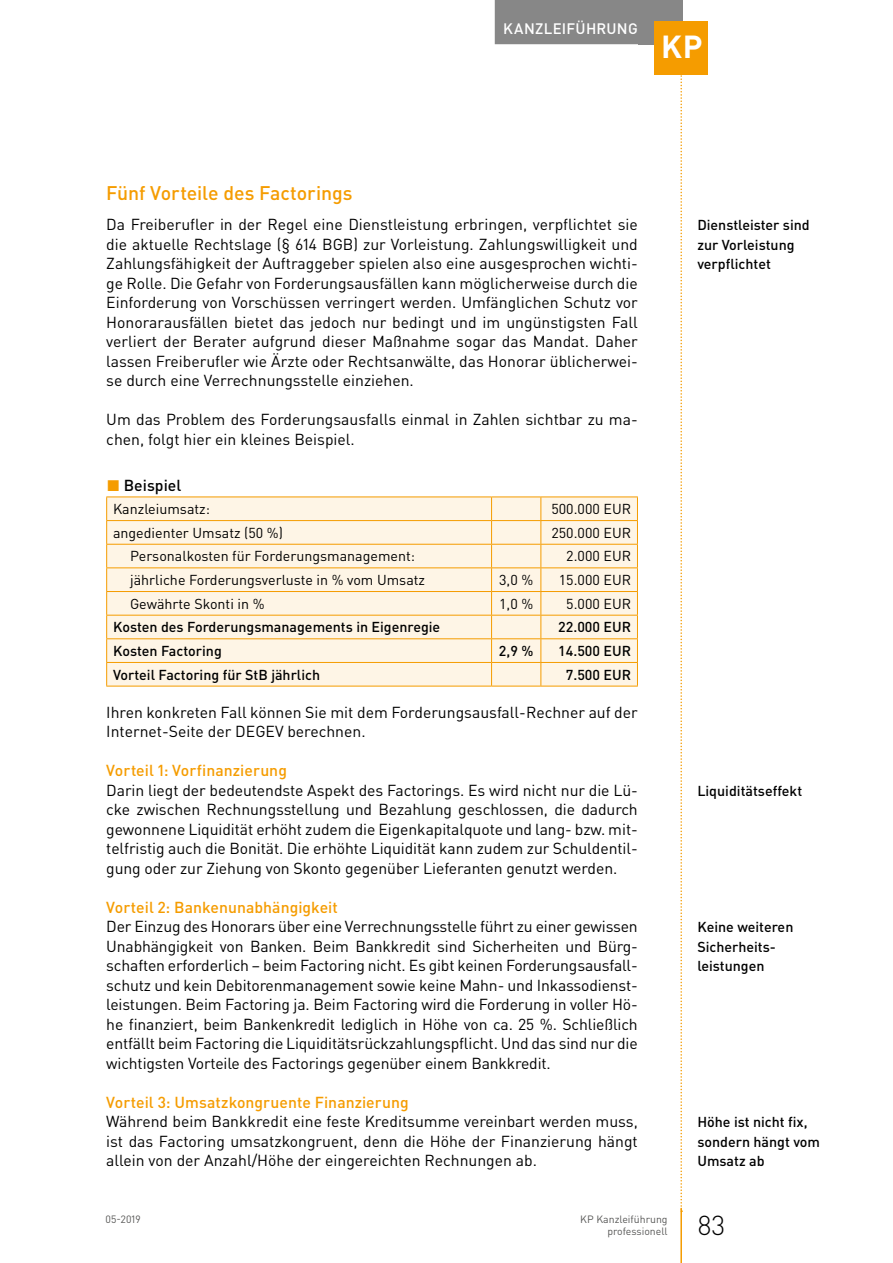
<style>
.page{position:relative;width:893px;height:1263px;background:#fff}
.page>*{position:absolute;margin:0;border:0;box-sizing:border-box;transform-origin:0 0}
.t1{font:700 31.5px "DIN Pro";color:#fff}
.t2{font:300 27px "DIN Pro";color:#000}
.t3{font:500 19.5px "DIN Pro";letter-spacing:-.005em;color:#f59c00}
.t4{font:15.75px/19.5px "DIN Pro";color:#000;text-align:justify}
.t5{font:500 15.75px "DIN Pro";color:#f59c00}
.t6{font:500 15.75px "DIN Pro";color:#000}
.t7{font:500 15px "DIN Pro";letter-spacing:.015em;color:#fff}
.t8{font:500 14.25px/19.5px "DIN Pro";color:#000}
.t9{font:14.25px "DIN Pro";color:#000}
.t10{font:10.5px/12.8px "DIN Pro";color:#575756;text-align:right}
.s1{color:#f59c00}
</style>
<div class="page">
<svg style="left:680px;top:74px;width:2px;height:1134px"></svg>
<div style="left:638px;top:0;width:44px;height:44px;background:#878787"></div>
<hr style="left:680px;top:1208px;width:2px;height:55px;background:#f59c00">
<div style="left:495px;top:0;width:151px;height:44px;background:#878787"></div>
<div style="left:655px;top:21px;width:53px;height:53px;background:#f59c00"></div>
<div style="left:107px;top:498px;width:530px;height:188px;background:#fef5e6"></div>
<hr style="left:106px;top:520px;width:386px;height:1px;background:#f59c00">
<hr style="left:492px;top:520px;width:49px;height:1px;background:#f59c00">
<hr style="left:541px;top:520px;width:97px;height:1px;background:#f59c00">
<hr style="left:106px;top:544px;width:386px;height:1px;background:#f59c00">
<hr style="left:492px;top:544px;width:49px;height:1px;background:#f59c00">
<hr style="left:541px;top:544px;width:97px;height:1px;background:#f59c00">
<hr style="left:106px;top:567px;width:386px;height:1px;background:#f59c00">
<hr style="left:492px;top:567px;width:49px;height:1px;background:#f59c00">
<hr style="left:541px;top:567px;width:97px;height:1px;background:#f59c00">
<hr style="left:106px;top:591px;width:386px;height:1px;background:#f59c00">
<hr style="left:492px;top:591px;width:49px;height:1px;background:#f59c00">
<hr style="left:541px;top:591px;width:97px;height:1px;background:#f59c00">
<hr style="left:106px;top:615px;width:386px;height:1px;background:#f59c00">
<hr style="left:492px;top:615px;width:49px;height:1px;background:#f59c00">
<hr style="left:541px;top:615px;width:97px;height:1px;background:#f59c00">
<hr style="left:106px;top:638px;width:386px;height:1px;background:#f59c00">
<hr style="left:492px;top:638px;width:49px;height:1px;background:#f59c00">
<hr style="left:541px;top:638px;width:97px;height:1px;background:#f59c00">
<hr style="left:106px;top:662px;width:386px;height:1px;background:#f59c00">
<hr style="left:492px;top:662px;width:49px;height:1px;background:#f59c00">
<svg style="left:491px;top:498px;width:1px;height:188px"></svg>
<hr style="left:541px;top:662px;width:97px;height:1px;background:#f59c00">
<svg style="left:540px;top:498px;width:1px;height:188px"></svg>
<hr style="left:106px;top:497px;width:386px;height:1px;background:#f59c00">
<hr style="left:492px;top:497px;width:49px;height:1px;background:#f59c00">
<hr style="left:541px;top:497px;width:97px;height:1px;background:#f59c00">
<svg style="left:106px;top:497px;width:1px;height:189px"></svg>
<svg style="left:637px;top:497px;width:1px;height:189px"></svg>
<hr style="left:106px;top:686px;width:386px;height:1px;background:#f59c00">
<hr style="left:492px;top:686px;width:49px;height:1px;background:#f59c00">
<hr style="left:541px;top:686px;width:97px;height:1px;background:#f59c00">
<p class="t7" style="left:503px;top:18px;width:136px">Kanzleiführung</p>
<h1 class="t1" style="left:661px;top:26px;width:43px">KP</h1>
<p class="t3" style="left:106px;top:180px;width:248px">Fünf Vorteile des Factorings</p>
<p class="t4" style="left:106px;top:214px;width:533px">Da Freiberufler in der Regel eine Dienstleistung erbringen, verpflichtet sie die aktuelle Rechtslage (§ 614 BGB) zur Vorleistung. Zahlungswilligkeit und Zahlungsfähigkeit der Auftraggeber spielen also eine ausgesprochen wichti&shy;ge Rolle. Die Gefahr von Forderungsausfällen kann möglicherweise durch die Einforderung von Vorschüssen verringert werden. Umfänglichen Schutz vor Honorarausfällen bietet das jedoch nur bedingt und im ungünstigsten Fall verliert der Berater aufgrund dieser Maßnahme sogar das Mandat. Daher lassen Freiberufler wie Ärzte oder Rechtsanwälte, das Honorar üblicherwei&shy;se durch eine Verrechnungsstelle einziehen.</p>
<p class="t4" style="left:106px;top:409px;width:533px">Um das Problem des Forderungsausfalls einmal in Zahlen sichtbar zu ma&shy;chen, folgt hier ein kleines Beispiel.</p>
<p class="t6" style="left:107px;top:474px;width:76px"><span class="s1">◼</span> Beispiel</p>
<p class="t9" style="left:113px;top:499px;width:98px">Kanzleiumsatz:</p>
<p class="t9" style="left:551px;top:499px;width:81px">500.000 EUR</p>
<p class="t9" style="left:113px;top:523px;width:171px">angedienter Umsatz (50 %)</p>
<p class="t9" style="left:551px;top:523px;width:81px">250.000 EUR</p>
<p class="t9" style="left:130px;top:547px;width:286px">Personalkosten für Forderungsmanagement:</p>
<p class="t9" style="left:566px;top:547px;width:66px">2.000 EUR</p>
<p class="t9" style="left:130px;top:570px;width:297px">jährliche Forderungsverluste in % vom Umsatz</p>
<p class="t9" style="left:499px;top:570px;width:36px">3,0 %</p>
<p class="t9" style="left:559px;top:570px;width:74px">15.000 EUR</p>
<p class="t9" style="left:130px;top:594px;width:136px">Gewährte Skonti in %</p>
<p class="t9" style="left:499px;top:594px;width:36px">1,0 %</p>
<p class="t9" style="left:566px;top:594px;width:66px">5.000 EUR</p>
<p class="t8" style="left:113px;top:617px;width:329px">Kosten des Forderungsmanagements in Eigenregie</p>
<p class="t8" style="left:558px;top:617px;width:55px">22.000 EUR</p>
<p class="t8" style="left:113px;top:641px;width:110px">Kosten Factoring</p>
<p class="t8" style="left:499px;top:641px;width:36px">2,9 %</p>
<p class="t8" style="left:558px;top:641px;width:55px">14.500 EUR</p>
<p class="t8" style="left:113px;top:664px;width:209px">Vorteil Factoring für StB jährlich</p>
<p class="t8" style="left:566px;top:664px;width:48px">7.500 EUR</p>
<p class="t4" style="left:106px;top:702px;width:533px">Ihren konkreten Fall können Sie mit dem Forderungsausfall-Rechner auf der<br>Internet-Seite der DEGEV berechnen.</p>
<p class="t5" style="left:106px;top:760px;width:182px">Vorteil 1: Vorfinanzierung</p>
<p class="t4" style="left:106px;top:780px;width:533px">Darin liegt der bedeutendste Aspekt des Factorings. Es wird nicht nur die Lü&shy;cke zwischen Rechnungsstellung und Bezahlung geschlossen, die dadurch gewonnene Liquidität erhöht zudem die Eigenkapitalquote und lang- bzw. mit&shy;telfristig auch die Bonität. Die erhöhte Liquidität kann zudem zur Schuldentil&shy;gung oder zur Ziehung von Skonto gegenüber Lieferanten genutzt werden.</p>
<p class="t5" style="left:106px;top:896px;width:233px">Vorteil 2: Bankenunabhängigkeit</p>
<p class="t4" style="left:106px;top:916px;width:533px">Der Einzug des Honorars über eine Verrechnungsstelle führt zu einer gewissen Unabhängigkeit von Banken. Beim Bankkredit sind Sicherheiten und Bürg&shy;schaften erforderlich – beim Factoring nicht. Es gibt keinen Forderungsausfall&shy;schutz und kein Debitorenmanagement sowie keine Mahn- und Inkassodienst&shy;leistungen. Beim Factoring ja. Beim Factoring wird die Forderung in voller Hö&shy;he finanziert, beim Bankenkredit lediglich in Höhe von ca. 25 %. Schließlich entfällt beim Factoring die Liquiditätsrückzahlungspflicht. Und das sind nur die wichtigsten Vorteile des Factorings gegenüber einem Bankkredit.</p>
<p class="t5" style="left:106px;top:1091px;width:304px">Vorteil 3: U msatzkongruente Finanzierung</p>
<p class="t4" style="left:106px;top:1111px;width:533px">Während beim Bankkredit eine feste Kreditsumme vereinbart werden muss, ist das Factoring umsatzkongruent, denn die Höhe der Finanzierung hängt allein von der Anzahl/Höhe der eingereichten Rechnungen ab.</p>
<p class="t8" style="left:697px;top:215px;width:114px">Dienstleister sind zur Vorleistung verpflichtet</p>
<p class="t8" style="left:697px;top:780px;width:106px">Liquiditätseffekt</p>
<p class="t8" style="left:697px;top:917px;width:98px">Keine weiteren<br>Sicherheits&shy;leistungen</p>
<p class="t8" style="left:697px;top:1112px;width:124px">H öhe ist nicht fix, sondern hängt vom<br>U msatz ab</p>
<p class="t10" style="left:106px;top:1212px;width:37px">05-2019</p>
<p class="t10" style="left:580px;top:1212px;width:89px">KP Kanzleiführung professionell</p>
<h2 class="t2" style="left:697px;top:1207px;width:29px">83</h2>
</div>
